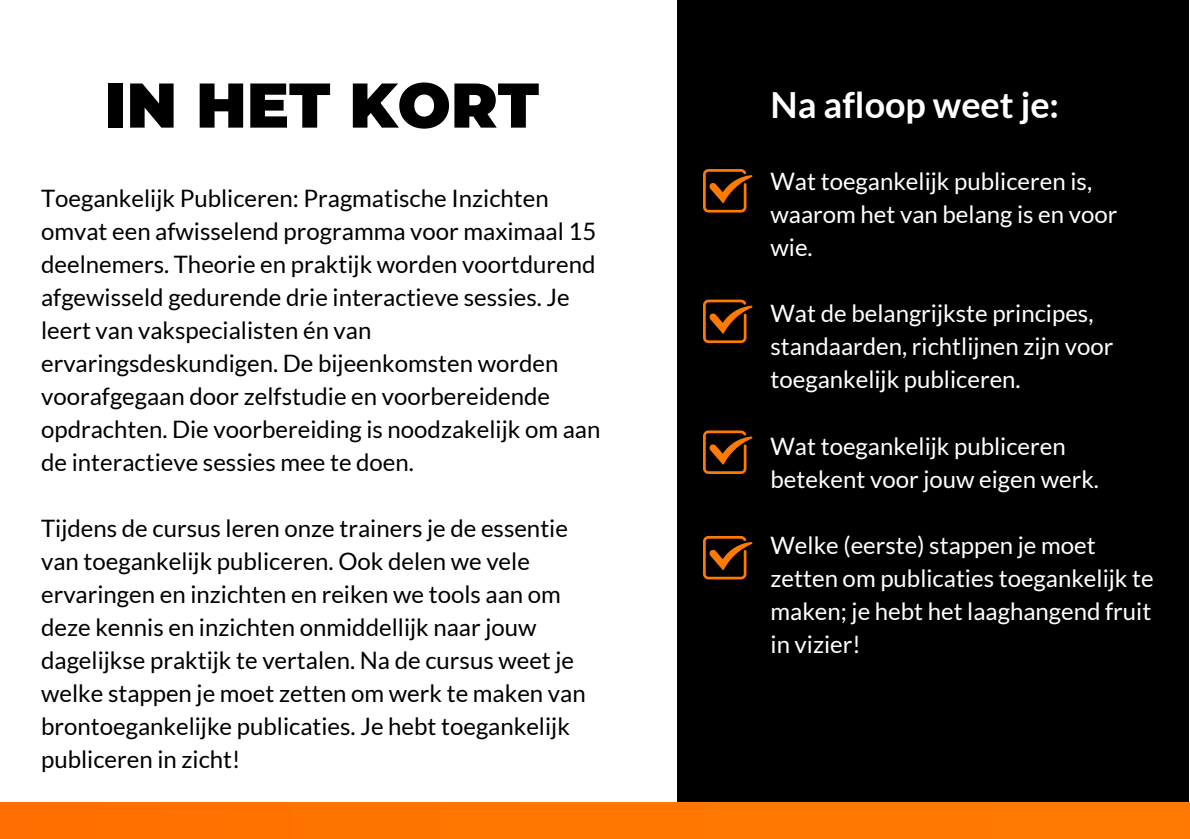
<style>
.page{position:relative;width:1190px;height:839px;background:#fff}
.page>*{position:absolute;margin:0;border:0;box-sizing:border-box;transform-origin:0 0}
.t1{font:900 63px "Montserrat";color:#000}
.t2{font:700 36px "Lato";color:#fff}
.t3{font:24px/33px "Lato";color:#000}
.t4{font:24px/33px "Lato";color:#fff}
</style>
<div class="page">
<div style="left:677px;top:0;width:512px;height:802px;background:#000"></div>
<svg style="left:703px;top:169px;width:50px;height:43px"></svg>
<svg style="left:703px;top:299px;width:50px;height:44px"></svg>
<svg style="left:703px;top:430px;width:50px;height:44px"></svg>
<svg style="left:703px;top:536px;width:50px;height:43px"></svg>
<div style="left:0;top:802px;width:1190px;height:36px;background:#f70"></div>
<p class="t1" style="left:104px;top:67px;width:436px">IN HET KORT</p>
<h1 class="t3" style="left:41px;top:181px;width:561px">Toegankelijk Publiceren: Pragmatische Inzichten omvat een afwisselend programma voor maximaal 15 deelnemers. Theorie en praktijk worden voortdurend afgewisseld gedurende drie interactieve sessies. Je leert van vakspecialisten én van ervaringsdeskundigen. De bijeenkomsten worden voorafgegaan door zelfstudie en voorbereidende opdrachten. Die voorbereiding is noodzakelijk om aan de interactieve sessies mee te doen.</h1>
<p class="t3" style="left:41px;top:511px;width:546px">Tijdens de cursus leren onze trainers je de essentie van toegankelijk publiceren. Ook delen we vele ervaringen en inzichten en reiken we tools aan om deze kennis en inzichten onmiddellijk naar jouw dagelijkse praktijk te vertalen. Na de cursus weet je welke stappen je moet zetten om werk te maken van brontoegankelijke publicaties. Je hebt toegankelijk publiceren in zicht!</p>
<h2 class="t2" style="left:770px;top:82px;width:290px">Na afloop weet je:</h2>
<p class="t4" style="left:770px;top:164px;width:348px">Wat toegankelijk publiceren is, waarom het van belang is en voor wie.</p>
<p class="t4" style="left:770px;top:296px;width:344px">Wat de belangrijkste principes, standaarden, richtlijnen zijn voor toegankelijk publiceren.</p>
<p class="t4" style="left:770px;top:428px;width:330px">Wat toegankelijk publiceren betekent voor jouw eigen werk.</p>
<p class="t4" style="left:770px;top:527px;width:385px">Welke (eerste) stappen je moet zetten om publicaties toegankelijk te maken; je hebt het laaghangend fruit in vizier!</p>
</div>
